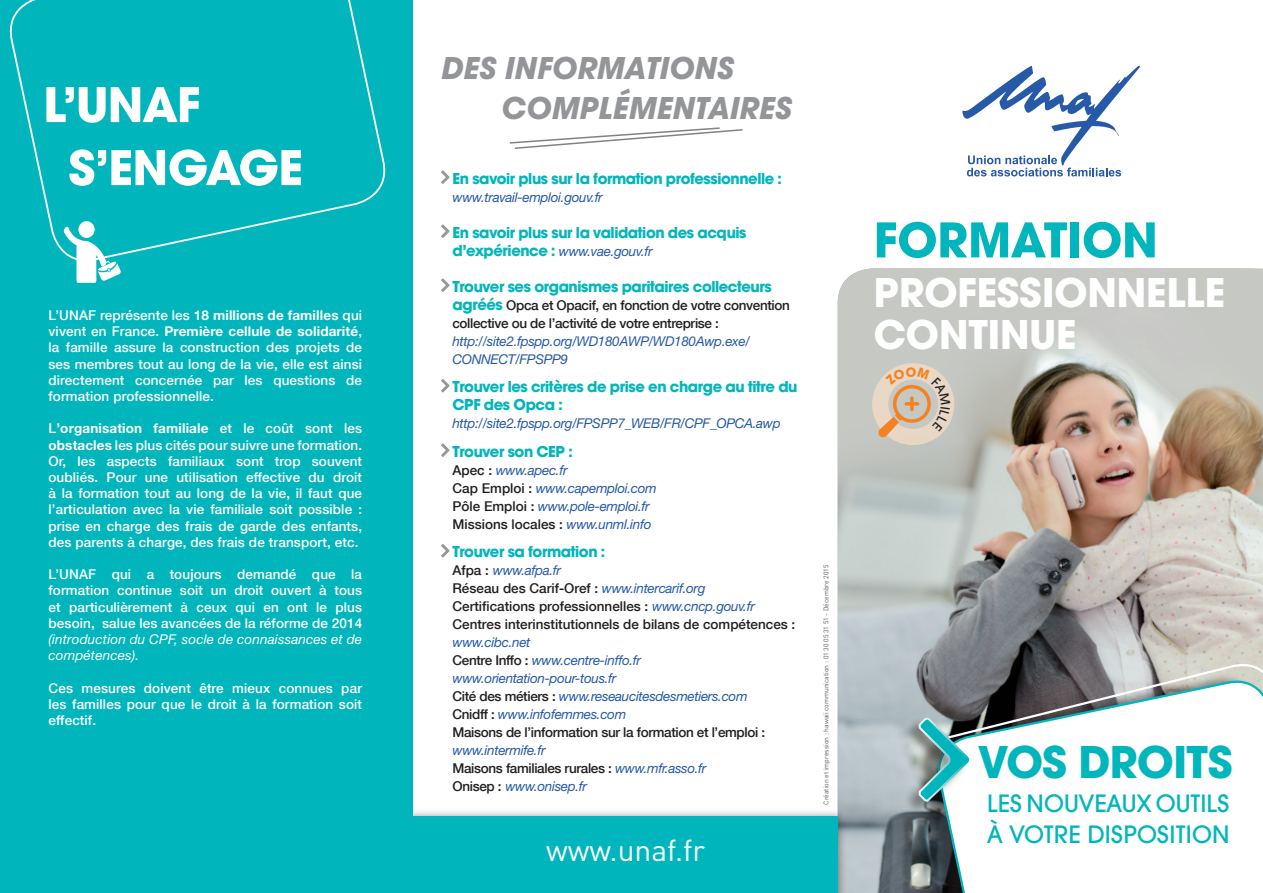
<style>
.page{position:relative;width:1263px;height:893px;background:#fff}
.page>*{position:absolute;margin:0;border:0;box-sizing:border-box;transform-origin:0 0}
.t1{font:700 52.5px/63px "Avant Garde Gothic Itc T";letter-spacing:-.01em;color:#fff}
.t2{font:700 52.5px "Avant Garde Gothic Itc T";color:#00b6bc}
.t3{font:700 48px "Avant Garde Gothic Itc T";letter-spacing:-.01em;color:#00b6bc}
.t4{font:700 43.5px/42px "Avant Garde Gothic Itc T";color:#fff}
.t5{font:italic 700 33px/39.6px "Avant Garde Gothic Itc T";letter-spacing:.01em;color:#939598}
.t6{font:30px "DIN";color:#fff}
.t7{font:500 26.25px/31.5px "Avant Garde Gothic Itc T";letter-spacing:.005em;color:#00b6bc}
.t8{font:700 16.5px/18px "Avant Garde Gothic Itc T";letter-spacing:-.025em;color:#00b6bc}
.t9{font:500 13.5px/16.2px "Helvetica Neue";letter-spacing:.01em;color:#fff;text-align:justify}
.t10{font:italic 13.5px/18px "Helvetica Neue";letter-spacing:-.025em;color:#2659a8}
.t11{font:500 13.5px/18px "Helvetica Neue";color:#231f20}
.t12{font:500 13.5px/18px "Helvetica Neue";letter-spacing:-.025em;color:#231f20}
.t13{font:italic 13.5px/16.2px "Helvetica Neue";letter-spacing:.01em;color:#fff}
.t14{font:6.75px "DIN";color:#57585a}
.s1{font-weight:700}
.s2{font-family:"Avant Garde Gothic Itc T";font-weight:700;font-style:normal;font-size:16.5px;color:#00b6bc}
.s3{font-family:"Avant Garde Gothic Itc T";font-weight:700;font-size:16.5px;color:#00b6bc}
.s4{font-weight:500;font-style:normal;color:#231f20}
.s5{font-weight:400;font-style:italic;color:#2659a8}
</style>
<div class="page">
<img style="left:838px;top:268px;width:425px;height:625px">
<div style="left:917px;top:673px;width:346px;height:220px;background:#231f20;opacity:.45"></div>
<svg style="left:932px;top:675px;width:331px;height:218px"></svg>
<svg style="left:945px;top:657px;width:318px;height:184px"></svg>
<div style="left:902px;top:717px;width:66px;height:99px;background:#231f20;opacity:.45"></div>
<svg style="left:916px;top:716px;width:54px;height:87px"></svg>
<div style="left:401px;top:808px;width:447px;height:85px;background:#231f20;opacity:.45"></div>
<div style="left:408px;top:816px;width:430px;height:77px;background:#00b6bc"></div>
<svg style="left:962px;top:66px;width:178px;height:110px"></svg>
<svg style="left:441px;top:171px;width:8px;height:13px"></svg>
<svg style="left:441px;top:225px;width:8px;height:13px"></svg>
<svg style="left:441px;top:279px;width:8px;height:13px"></svg>
<svg style="left:441px;top:379px;width:8px;height:13px"></svg>
<svg style="left:441px;top:444px;width:8px;height:13px"></svg>
<svg style="left:441px;top:544px;width:8px;height:13px"></svg>
<div style="left:0;top:0;width:412px;height:893px;background:#00b6bc"></div>
<svg style="left:9px;top:0;width:377px;height:255px"></svg>
<svg style="left:509px;top:127px;width:234px;height:22px"></svg>
<svg style="left:78px;top:221px;width:17px;height:17px"></svg>
<svg style="left:63px;top:226px;width:58px;height:57px"></svg>
<div style="left:872px;top:363px;width:82px;height:82px;border:16px solid #fee1c8;border-radius:50%"></div>
<svg style="left:878px;top:367px;width:72px;height:71px;background:#dec6af"></svg>
<h1 class="t1" style="left:69px;top:72px;width:236px;text-indent:-25px">L’UNAF<br>S’ENGAGE</h1>
<p class="t9" style="left:49px;top:306px;width:315px">L’UNAF représente les <span class="s1">18 millions de familles</span> qui vivent en France. <span class="s1">Première cellule de solidarité</span>, la famille assure la construction des projets de ses membres tout au long de la vie, elle est ainsi directement concernée par les questions de formation professionnelle.</p>
<p class="t9" style="left:49px;top:420px;width:315px">L<span class="s1">’organisation familiale</span> et le coût sont les <span class="s1">obstacles</span> les plus cités pour suivre une formation.<br>Or, les aspects familiaux sont trop souvent oubliés. Pour une utilisation effective du droit à la formation tout au long de la vie, il faut que l’articulation avec la vie familiale soit possible : prise en charge des frais de garde des enfants, des parents à charge, des frais de transport, etc.</p>
<p class="t9" style="left:49px;top:566px;width:315px">L’UNAF qui a toujours demandé que la formation continue soit un droit ouvert à tous et particulièrement à ceux qui en ont le plus besoin, salue les avancées de la réforme de 2014</p>
<p class="t13" style="left:49px;top:631px;width:315px">(introduction du CPF, socle de connaissances et de compétences).</p>
<p class="t9" style="left:49px;top:679px;width:315px">Ces mesures doivent être mieux connues par les familles pour que le droit à la formation soit effectif.</p>
<h3 class="t5" style="left:502px;top:48px;width:292px;text-indent:-60px">DES INFORMATIONS<br>COMPLÉMENTAIRES</h3>
<p class="t8" style="left:452px;top:169px;width:331px">En savoir plus sur la formation professionnelle :</p>
<p class="t10" style="left:452px;top:188px;width:152px">www.travail-emploi.gouv.fr</p>
<p class="t8" style="left:452px;top:223px;width:296px">En savoir plus sur la validation des acquis</p>
<p class="t10" style="left:452px;top:242px;width:202px"><span class="s2">d’expérience :</span> www.vae.gouv.fr</p>
<p class="t8" style="left:452px;top:277px;width:321px">Trouver ses organismes paritaires collecteurs</p>
<p class="t12" style="left:452px;top:295px;width:339px"><span class="s3">agréés</span> Opca et Opacif, en fonction de votre convention collective ou de l’activité de votre entreprise :</p>
<p class="t10" style="left:452px;top:332px;width:299px">http://site2.fpspp.org/WD180AWP/WD180Awp.exe/<br>CONNECT/FPSPP9</p>
<p class="t8" style="left:452px;top:377px;width:346px">Trouver les critères de prise en charge au titre du<br>CPF des Opca :</p>
<p class="t10" style="left:452px;top:414px;width:330px">http://site2.fpspp.org/FPSPP7_WEB/FR/CPF_OPCA.awp</p>
<p class="t8" style="left:452px;top:442px;width:122px">Trouver son CEP :</p>
<p class="t10" style="left:452px;top:461px;width:206px"><span class="s4">Apec :</span> www.apec.fr<br><span class="s4">Cap Emploi :</span> www.capemploi.com<br><span class="s4">Pôle Emploi :</span> www.pole-emploi.fr<br><span class="s4">Missions locales :</span> www.unml.info</p>
<p class="t8" style="left:452px;top:542px;width:154px">Trouver sa formation :</p>
<p class="t11" style="left:452px;top:561px;width:344px">Afpa : <span class="s5">www.afpa.fr<br></span>Réseau des Carif-Oref : <span class="s5">www.intercarif.org<br></span>Certifications professionnelles : <span class="s5">www.cncp.gouv.fr </span>Centres interinstitutionnels de bilans de compétences :</p>
<p class="t10" style="left:452px;top:633px;width:314px">www.cibc.net<br><span class="s4">Centre Inffo :</span> www.centre-inffo.fr www.orientation-pour-tous.fr<br><span class="s4">Cité des métiers :</span> www.reseaucitesdesmetiers.com <span class="s4">Cnidff :</span> www.infofemmes.com<br><span class="s4">Maisons de l’information sur la formation et l’emploi :</span></p>
<p class="t10" style="left:452px;top:741px;width:255px">www.intermife.fr<br><span class="s4">Maisons familiales rurales :</span> www.mfr.asso.fr<br><span class="s4">Onisep :</span> www.onisep.fr</p>
<h3 class="t6" style="left:546px;top:832px;width:161px">www.unaf.fr</h3>
<p class="t14" style="left:822px;top:805px;width:242px;rotate:-90deg">Création et impression : hawaii communication : 01 30 05 31 51 - Décembre 2015</p>
<h1 class="t2" style="left:874px;top:208px;width:285px">FORMATION</h1>
<h3 class="t4" style="left:874px;top:270px;width:353px">PROFESSIONNELLE<br>CONTINUE</h3>
<h2 class="t3" style="left:979px;top:733px;width:255px">VOS DROITS</h2>
<h3 class="t7" style="left:987px;top:787px;width:244px">LES NOUVEAUX OUTILS<br>À VOTRE DISPOSITION</h3>
</div>
